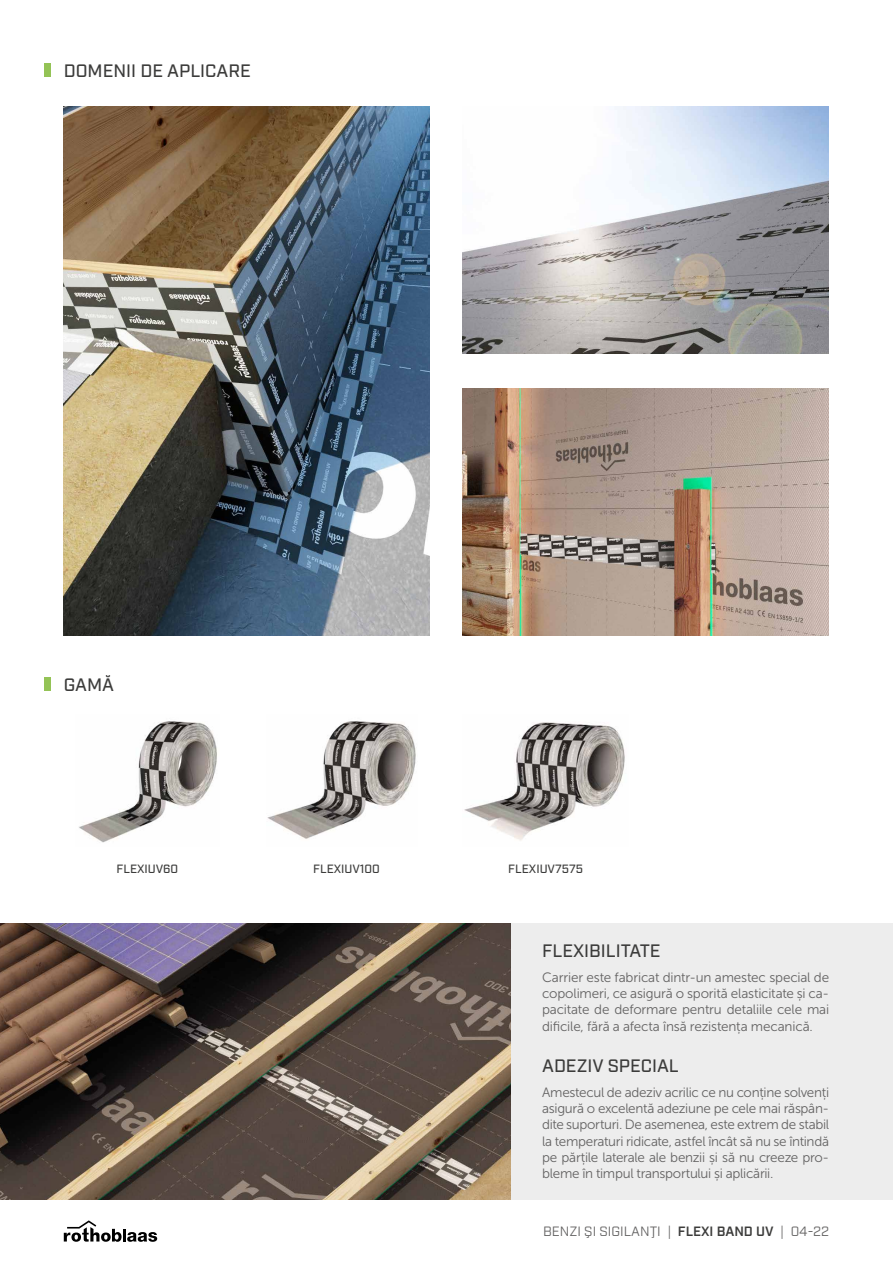
<style>
.page{position:relative;width:893px;height:1263px;background:#fff}
.page>*{position:absolute;margin:0;border:0;box-sizing:border-box;transform-origin:0 0}
.t1{font:500 18px "Industry";color:#3c3c3b}
.t2{font:13.5px/16.2px "Museo Sans 300";letter-spacing:-.02em;color:#646363;text-align:justify}
.t3{font:13.5px "Industry";color:#646363}
.t4{font:500 12px "Industry";color:#3c3c3b}
.s1{font-weight:600;color:#3c3c3b}
</style>
<div class="page">
<div style="left:0;top:923px;width:893px;height:276px;background:#ededed"></div>
<img style="left:0;top:923px;width:510px;height:276px">
<img style="left:463px;top:106px;width:365px;height:247px">
<img style="left:463px;top:388px;width:365px;height:247px">
<img style="left:64px;top:106px;width:365px;height:529px">
<img style="left:79px;top:721px;width:138px;height:122px">
<img style="left:267px;top:721px;width:149px;height:118px">
<img style="left:464px;top:722px;width:161px;height:119px">
<svg style="left:64px;top:1220px;width:93px;height:22px"></svg>
<div style="left:45px;top:64px;width:6px;height:13px;background:#94c356"></div>
<div style="left:45px;top:678px;width:6px;height:13px;background:#94c356"></div>
<h1 class="t1" style="left:64px;top:60px;width:189px">DOMENII DE APLICARE</h1>
<h1 class="t1" style="left:64px;top:674px;width:52px">GAMĂ</h1>
<p class="t4" style="left:116px;top:861px;width:63px">FLEXIUV60</p>
<p class="t4" style="left:313px;top:861px;width:68px">FLEXIUV100</p>
<p class="t4" style="left:508px;top:861px;width:76px">FLEXIUV7575</p>
<h1 class="t1" style="left:542px;top:940px;width:120px">FLEXIBILITATE</h1>
<p class="t2" style="left:542px;top:969px;width:289px">Carrier este fabricat dintr-un amestec special de copolimeri, ce asigură o sporită elasticitate și ca&shy;pacitate de deformare pentru detaliile cele mai dificile, fără a afecta însă rezistența mecanică.</p>
<h1 class="t1" style="left:542px;top:1055px;width:138px">ADEZIV SPECIAL</h1>
<p class="t2" style="left:542px;top:1084px;width:289px">Amestecul de adeziv acrilic ce nu conține solvenți asigură o excelentă adeziune pe cele mai răspân&shy;dite suporturi. De asemenea, este extrem de stabil la temperaturi ridicate, astfel încât să nu se întindă pe părțile laterale ale benzii și să nu creeze pro&shy;bleme în timpul transportului și aplicării.</p>
<p class="t3" style="left:543px;top:1223px;width:288px">BENZI ŞI SIGILANŢI | <span class="s1">FLEXI BAND UV</span> | 04-22</p>
</div>
